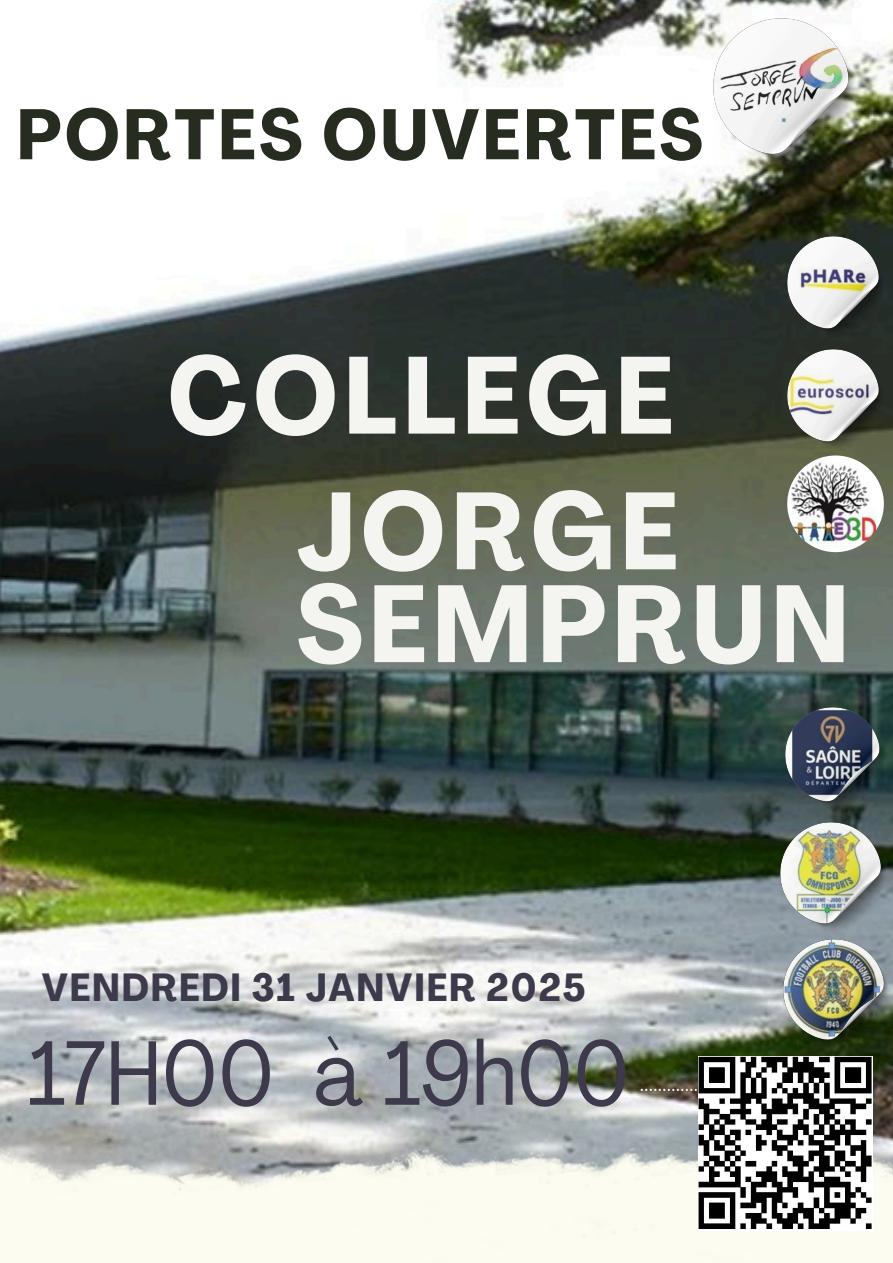
<style>
.page{position:relative;width:893px;height:1263px;background:#fff}
.page>*{position:absolute;margin:0;border:0;box-sizing:border-box;transform-origin:0 0}
.t1{font:700 condensed 108px/92.8px "Agrandir";letter-spacing:.055em;color:#f4f5f1}
.t2{font:condensed 90px "Agrandir";color:#3d3a4b}
.t3{font:700 condensed 70.35px "Agrandir";letter-spacing:.05em;color:#262d20}
.t4{font:700 condensed 38.7px "Agrandir";letter-spacing:.05em;color:#3d3a4b}
</style>
<div class="page">
<img style="left:0;top:0;width:893px;height:1112px">
<img style="left:0;top:1112px;width:893px;height:151px">
<svg style="left:640px;top:1089px;width:58px;height:2px"></svg>
<img style="left:698px;top:1056px;width:174px;height:174px">
<img style="left:713px;top:19px;width:148px;height:148px">
<img style="left:787px;top:237px;width:100px;height:101px">
<img style="left:787px;top:350px;width:100px;height:100px">
<img style="left:787px;top:455px;width:97px;height:97px;border-radius:50%">
<img style="left:785px;top:707px;width:103px;height:104px">
<img style="left:780px;top:822px;width:111px;height:112px">
<img style="left:783px;top:940px;width:110px;height:110px">
<p class="t3" style="left:17px;top:106px;width:687px">PORTES OUVERTES</p>
<p class="t1" style="left:168px;top:360px;width:507px">COLLEGE</p>
<p class="t1" style="left:296px;top:496px;width:554px">JORGE<br>SEMPRUN</p>
<h1 class="t4" style="left:42px;top:972px;width:545px">VENDREDI 31 JANVIER 2025</h1>
<p class="t2" style="left:28px;top:1037px;width:603px">17H00 à 19h00</p>
</div>
